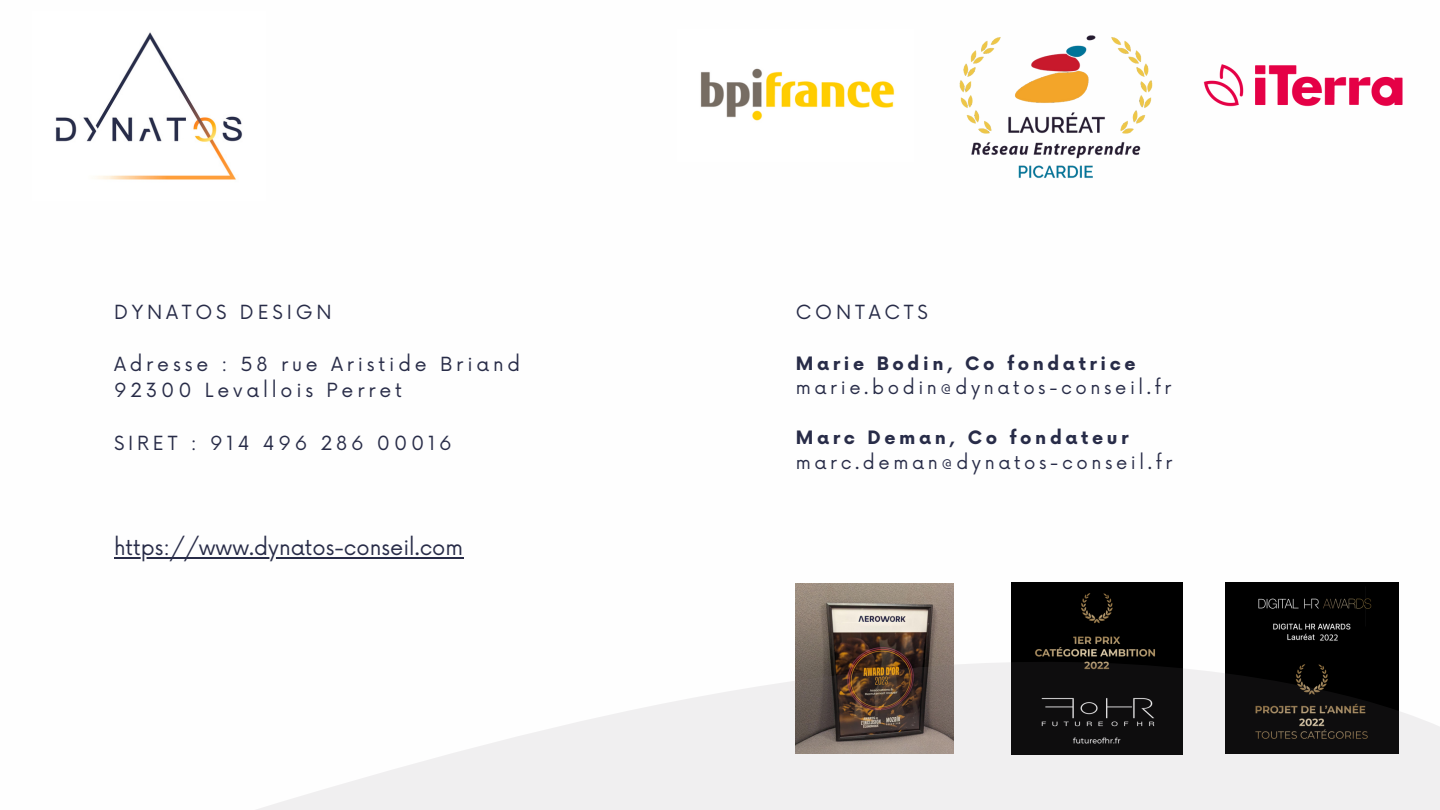
<style>
.page{position:relative;width:1440px;height:810px;background:#fff}
.page>*{position:absolute;margin:0;border:0;box-sizing:border-box;transform-origin:0 0}
.t1{font:21px "Now";color:#282c48}
.t2{font:19px/26.2px "Now";letter-spacing:.2em;color:#282c48}
.t3{font:18px "Now";letter-spacing:.2em;color:#282c48}
.t4{font:700 18px "Now";letter-spacing:.2em;color:#282c48}
</style>
<div class="page">
<img style="left:55px;top:32px;width:188px;height:148px">
<img style="left:700px;top:68px;width:195px;height:53px">
<img style="left:1203px;top:64px;width:200px;height:43px">
<img style="left:959px;top:35px;width:194px;height:143px">
<div style="left:1012px;top:582px;width:171px;height:33px;background:#000"></div>
<img style="left:1225px;top:582px;width:174px;height:33px">
<img style="left:796px;top:584px;width:157px;height:31px">
<svg style="left:256px;top:615px;width:1184px;height:195px"></svg>
<hr style="left:114px;top:557px;width:349px;height:1px;background:#282c48">
<p class="t2" style="left:114px;top:300px;width:219px">DYNATOS DESIGN</p>
<p class="t2" style="left:114px;top:352px;width:408px">Adresse : 58 rue Aristide Briand<br>92300 Levallois Perret</p>
<p class="t2" style="left:114px;top:431px;width:339px">SIRET : 914 496 286 00016</p>
<p class="t1" style="left:114px;top:536px;width:351px">https://www.dynatos-conseil.com</p>
<p class="t2" style="left:796px;top:300px;width:134px">CONTACTS</p>
<p class="t4" style="left:796px;top:354px;width:341px">Marie Bodin, Co fondatrice</p>
<p class="t3" style="left:796px;top:378px;width:377px">marie.bodin@dynatos-conseil.fr</p>
<p class="t4" style="left:796px;top:428px;width:334px">Marc Deman, Co fondateur</p>
<p class="t3" style="left:796px;top:452px;width:378px">marc.deman@dynatos-conseil.fr</p>
</div>
